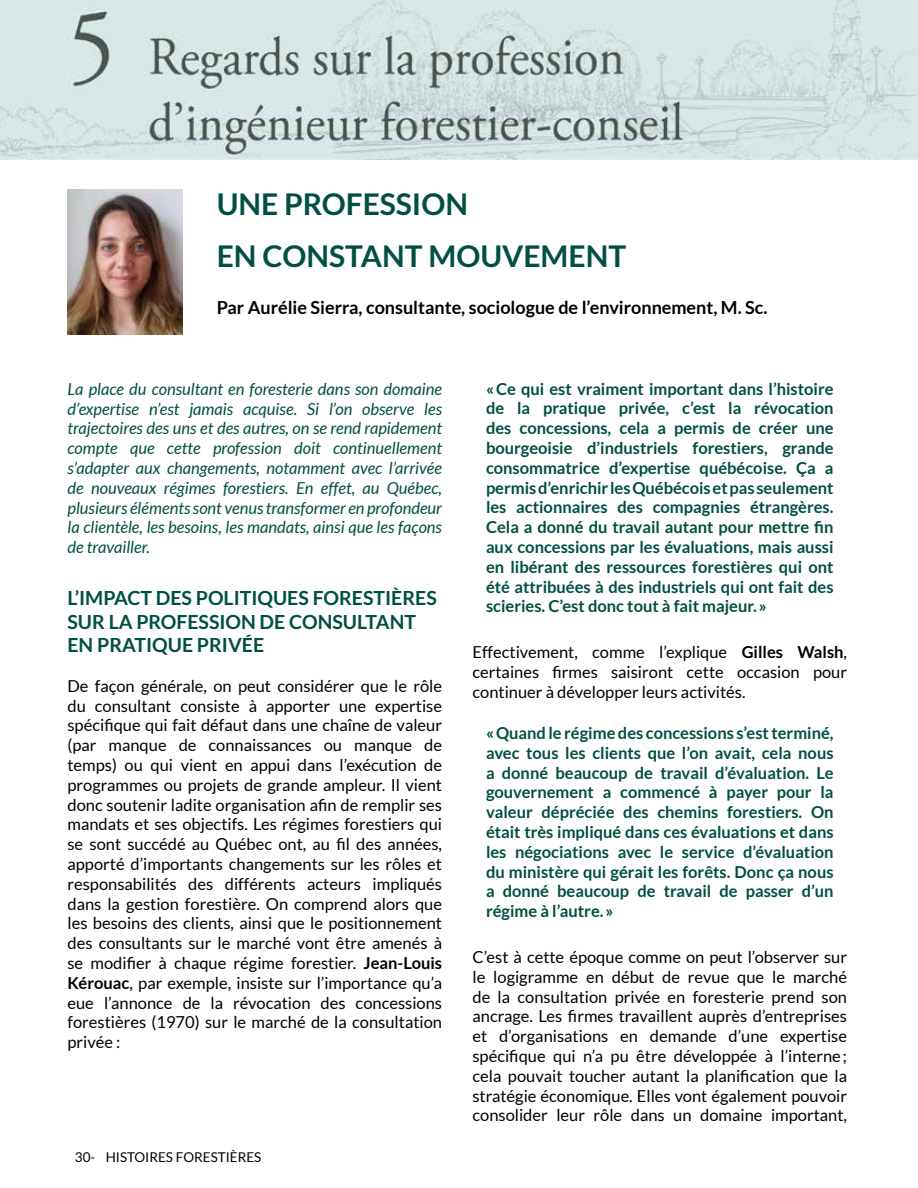
<style>
.page{position:relative;width:918px;height:1188px;background:#fff}
.page>*{position:absolute;margin:0;border:0;box-sizing:border-box;transform-origin:0 0}
.t1{font:700 30px/52.2px "Lato";color:#004f43}
.t2{font:700 19.5px/23.4px "Lato";color:#004f43}
.t3{font:700 18px "Lato";color:#000}
.t4{font:16.5px/19.8px "Lato";color:#000;text-align:justify}
.t5{font:700 16.5px/19.8px "Lato";color:#004f43;text-align:justify}
.t6{font:italic 16.5px/19.8px "Lato";color:#004f43;text-align:justify}
.t7{font:13.5px "Lato";color:#000}
.s1{font-weight:700}
</style>
<div class="page">
<img style="left:68px;top:190px;width:115px;height:145px">
<img style="left:0;top:0;width:917px;height:159px">
<h1 class="t1" style="left:217px;top:178px;width:411px">UNE PROFESSION<br>EN CONSTANT MOUVEMENT</h1>
<p class="t3" style="left:217px;top:297px;width:552px">Par Aurélie Sierra, consultante, sociologue de l’environnement, M. Sc.</p>
<p class="t6" style="left:68px;top:379px;width:376px">La place du consultant en foresterie dans son domaine d’expertise n’est jamais acquise. Si l’on observe les trajectoires des uns et des autres, on se rend rapidement compte que cette profession doit continuellement s’adapter aux changements, notamment avec l’arrivée de nouveaux régimes forestiers. En effet, au Québec, plusieurs éléments sont venus transformer en profondeur la clientèle, les besoins, les mandats, ainsi que les façons de travailler.</p>
<p class="t2" style="left:68px;top:586px;width:371px">L’IMPACT DES POLITIQUES FORESTIÈRES<br>SUR LA PROFESSION DE CONSULTANT<br>EN PRATIQUE PRIVÉE</p>
<p class="t4" style="left:68px;top:676px;width:376px">De façon générale, on peut considérer que le rôle du consultant consiste à apporter une expertise spécifique qui fait défaut dans une chaîne de valeur (par manque de connaissances ou manque de temps) ou qui vient en appui dans l’exécution de programmes ou projets de grande ampleur. Il vient donc soutenir ladite organisation afin de remplir ses mandats et ses objectifs. Les régimes forestiers qui se sont succédé au Québec ont, au fil des années, apporté d’importants changements sur les rôles et responsabilités des différents acteurs impliqués dans la gestion forestière. On comprend alors que les besoins des clients, ainsi que le positionnement des consultants sur le marché vont être amenés à se modifier à chaque régime forestier. <span class="s1">Jean-Louis Kérouac</span>, par exemple, insiste sur l’importance qu’a eue l’annonce de la révocation des concessions forestières (1970) sur le marché de la consultation privée :</p>
<p class="t7" style="left:75px;top:1149px;width:188px">30- HISTOIRES FORESTIÈRES</p>
<p class="t5" style="left:486px;top:379px;width:349px">«Ce qui est vraiment important dans l’histoire de la pratique privée, c’est la révocation des concessions, cela a permis de créer une bourgeoisie d’industriels forestiers, grande consommatrice d’expertise québécoise. Ça a permis d’enrichir les Québécois et pas seulement les actionnaires des compagnies étrangères.<br>Cela a donné du travail autant pour mettre fin aux concessions par les évaluations, mais aussi en libérant des ressources forestières qui ont été attribuées à des industriels qui ont fait des scieries. C’est donc tout à fait majeur. »</p>
<p class="t4" style="left:473px;top:642px;width:376px">Effectivement, comme l’explique <span class="s1">Gilles Walsh</span>, certaines firmes saisiront cette occasion pour continuer à développer leurs activités.</p>
<p class="t5" style="left:486px;top:723px;width:349px">«Quand le régime des concessions s’est terminé, avec tous les clients que l’on avait, cela nous a donné beaucoup de travail d’évaluation. Le gouvernement a commencé à payer pour la valeur dépréciée des chemins forestiers. On était très impliqué dans ces évaluations et dans les négociations avec le service d’évaluation du ministère qui gérait les forêts. Donc ça nous a donné beaucoup de travail de passer d’un régime à l’autre. »</p>
<p class="t4" style="left:472px;top:947px;width:376px">C’est à cette époque comme on peut l’observer sur le logigramme en début de revue que le marché de la consultation privée en foresterie prend son ancrage. Les firmes travaillent auprès d’entreprises et d’organisations en demande d’une expertise spécifique qui n’a pu être développée à l’interne; cela pouvait toucher autant la planification que la stratégie économique. Elles vont également pouvoir consolider leur rôle dans un domaine important,</p>
</div>
